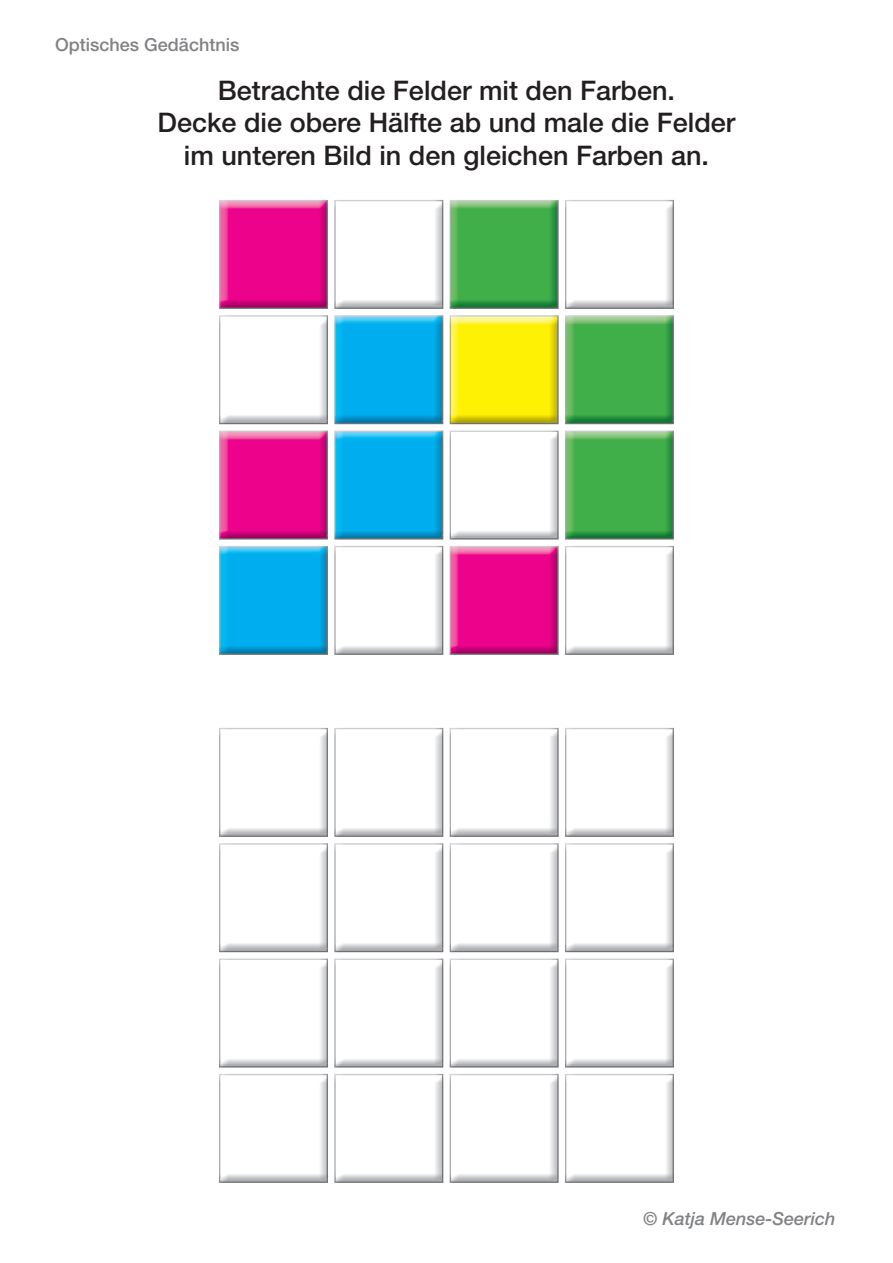
<style>
.page{position:relative;width:893px;height:1263px;background:#fff}
.page>*{position:absolute;margin:0;border:0;box-sizing:border-box;transform-origin:0 0}
.t1{font:500 27px/32.4px "Helvetica Neue LT Pro";color:#231f20;text-align:center}
.t2{font:italic 500 18px "Helvetica Neue LT Pro";color:#808285}
.t3{font:500 18px "Helvetica Neue LT Pro";color:#808285}
</style>
<div class="page">
<img style="left:219px;top:200px;width:109px;height:109px">
<img style="left:219px;top:728px;width:109px;height:109px">
<img style="left:334px;top:200px;width:109px;height:109px">
<img style="left:334px;top:728px;width:109px;height:109px">
<img style="left:450px;top:200px;width:109px;height:109px">
<img style="left:450px;top:728px;width:109px;height:109px">
<img style="left:565px;top:200px;width:109px;height:109px">
<img style="left:565px;top:728px;width:109px;height:109px">
<img style="left:219px;top:315px;width:109px;height:109px">
<img style="left:219px;top:843px;width:109px;height:109px">
<img style="left:334px;top:315px;width:109px;height:109px">
<img style="left:334px;top:843px;width:109px;height:109px">
<img style="left:450px;top:315px;width:109px;height:109px">
<img style="left:450px;top:843px;width:109px;height:109px">
<img style="left:565px;top:315px;width:109px;height:109px">
<img style="left:565px;top:843px;width:109px;height:109px">
<img style="left:219px;top:431px;width:109px;height:108px">
<img style="left:219px;top:958px;width:109px;height:109px">
<img style="left:334px;top:431px;width:109px;height:108px">
<img style="left:334px;top:958px;width:109px;height:109px">
<img style="left:450px;top:431px;width:109px;height:108px">
<img style="left:450px;top:958px;width:109px;height:109px">
<img style="left:565px;top:431px;width:109px;height:108px">
<img style="left:565px;top:958px;width:109px;height:109px">
<img style="left:219px;top:546px;width:109px;height:109px">
<img style="left:219px;top:1074px;width:109px;height:109px">
<img style="left:334px;top:546px;width:109px;height:109px">
<img style="left:334px;top:1074px;width:109px;height:109px">
<img style="left:450px;top:546px;width:109px;height:109px">
<img style="left:450px;top:1074px;width:109px;height:109px">
<img style="left:565px;top:546px;width:109px;height:109px">
<img style="left:565px;top:1074px;width:109px;height:109px">
<p class="t3" style="left:55px;top:34px;width:186px">Optisches Gedächtnis</p>
<p class="t1" style="left:158px;top:74px;width:579px">Betrachte die Felder mit den Farben.<br>Decke die obere Hälfte ab und male die Felder im unteren Bild in den gleichen Farben an.</p>
<p class="t2" style="left:643px;top:1208px;width:194px">© Katja Mense-Seerich</p>
</div>
